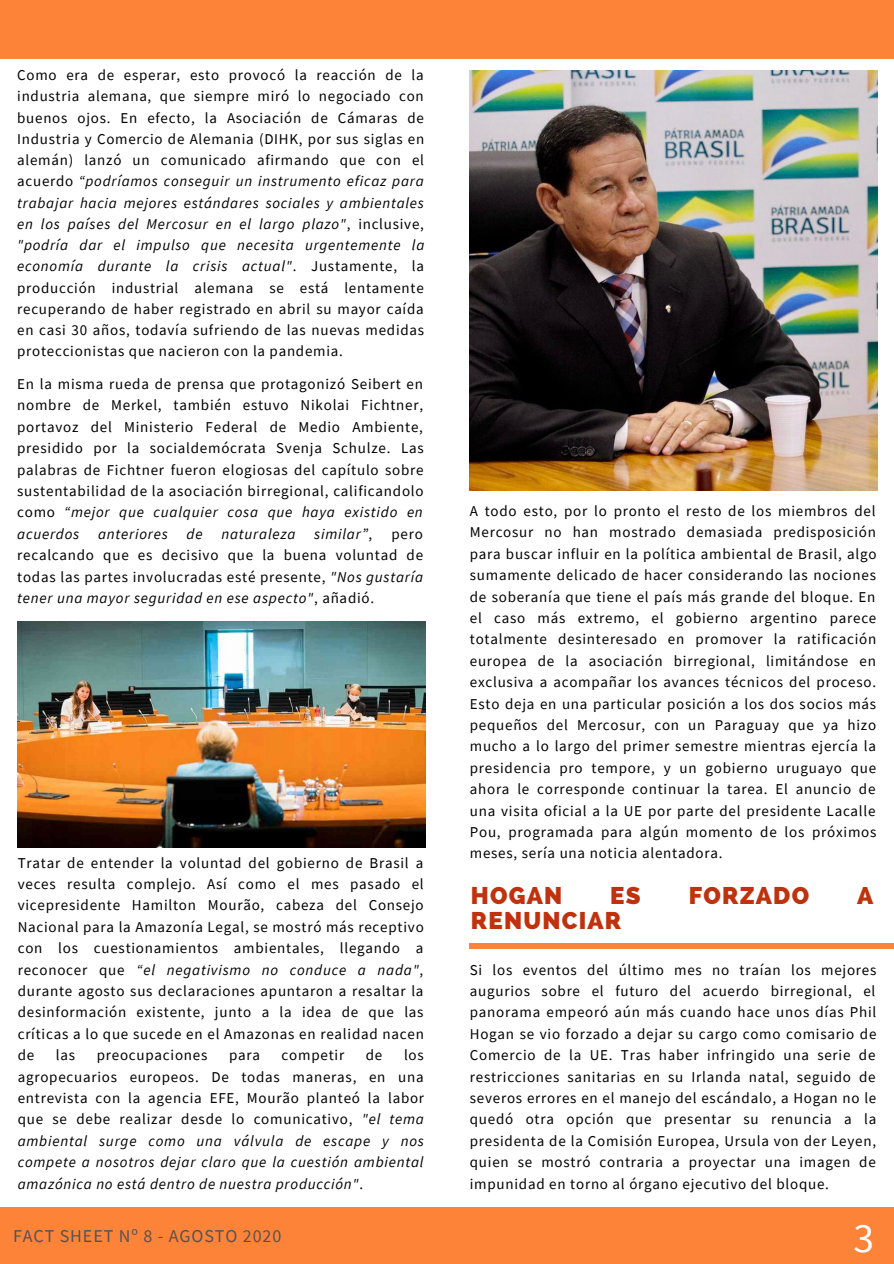
<style>
.page{position:relative;width:894px;height:1264px;background:#fff}
.page>*{position:absolute;margin:0;border:0;box-sizing:border-box;transform-origin:0 0}
.t1{font:41.4px "Source Sans Pro";color:#fcfeff}
.t2{font:800 24px "Raleway";letter-spacing:.05em;color:#bf320d}
.t3{font:18px "Source Sans Pro";letter-spacing:.05em;color:#545454}
.t4{font:15px/21.5px "Source Sans Pro";letter-spacing:.05em;color:#000;text-align:justify}
.t5{font:italic 15px/21.5px "Source Sans Pro";letter-spacing:.05em;color:#000;text-align:justify}
.s1{font-style:italic}
.s2{font-style:normal}
</style>
<div class="page">
<div style="left:0;top:0;width:893px;height:58px;background:#fd8339"></div>
<div style="left:0;top:1207px;width:893px;height:56px;background:#fd8339"></div>
<div style="left:469px;top:943px;width:424px;height:5px;background:#fd8339"></div>
<img style="left:469px;top:71px;width:408px;height:420px">
<img style="left:18px;top:621px;width:407px;height:226px">
<p class="t4" style="left:17px;top:64px;width:408px">Como era de esperar, esto provocó la reacción de la industria alemana, que siempre miró lo negociado con buenos ojos. En efecto, la Asociación de Cámaras de Industria y Comercio de Alemania (DIHK, por sus siglas en alemán) lanzó un comunicado afirmando que con el acuerdo <span class="s1">“podríamos conseguir un instrumento eficaz para trabajar hacia mejores estándares sociales y ambientales en los países del Mercosur en el largo plazo"</span>, inclusive, <span class="s1">"podría dar el impulso que necesita urgentemente la economía durante la crisis actual"</span>. Justamente, la producción industrial alemana se está lentamente recuperando de haber registrado en abril su mayor caída en casi 30 años, todavía sufriendo de las nuevas medidas proteccionistas que nacieron con la pandemia.</p>
<p class="t4" style="left:17px;top:373px;width:408px">En la misma rueda de prensa que protagonizó Seibert en nombre de Merkel, también estuvo Nikolai Fichtner, portavoz del Ministerio Federal de Medio Ambiente, presidido por la socialdemócrata Svenja Schulze. Las palabras de Fichtner fueron elogiosas del capítulo sobre sustentabilidad de la asociación birregional, calificandolo como <span class="s1">“mejor que cualquier cosa que haya existido en acuerdos</span></p>
<p class="t5" style="left:98px;top:522px;width:71px">anteriores</p>
<p class="t5" style="left:186px;top:522px;width:18px">de</p>
<p class="t5" style="left:221px;top:522px;width:75px">naturaleza</p>
<p class="t5" style="left:314px;top:522px;width:60px">similar”<span class="s2">,</span></p>
<p class="t4" style="left:17px;top:522px;width:407px;text-indent:374px">pero recalcando que es decisivo que la buena voluntad de todas las partes involucradas esté presente, <span class="s1">"Nos gustaría tener una mayor seguridad en ese aspecto"</span>, añadió.</p>
<p class="t4" style="left:18px;top:851px;width:407px">Tratar de entender la voluntad del gobierno de Brasil a veces resulta complejo. Así como el mes pasado el vicepresidente Hamilton Mourão, cabeza del Consejo Nacional para la Amazonía Legal, se mostró más receptivo con los cuestionamientos ambientales, llegando a reconocer que <span class="s1">“el negativismo no conduce a nada"</span>, durante agosto sus declaraciones apuntaron a resaltar la desinformación existente, junto a la idea de que las críticas a lo que sucede en el Amazonas en realidad nacen de</p>
<p class="t5" style="left:18px;top:1044px;width:408px;text-indent:386px"><span class="s2">los agropecuarios europeos. De todas maneras, en una entrevista con la agencia EFE, Mourão planteó la labor que se debe realizar desde lo comunicativo,</span> "el tema ambiental surge como una válvula de escape y nos compete a nosotros dejar claro que la cuestión ambiental amazónica no está dentro de nuestra producción"<span class="s2">.</span></p>
<p class="t4" style="left:56px;top:1044px;width:21px">las</p>
<p class="t4" style="left:97px;top:1044px;width:112px">preocupaciones</p>
<p class="t4" style="left:229px;top:1044px;width:32px">para</p>
<p class="t4" style="left:281px;top:1044px;width:64px">competir</p>
<p class="t4" style="left:366px;top:1044px;width:18px">de</p>
<p class="t4" style="left:469px;top:500px;width:408px">A todo esto, por lo pronto el resto de los miembros del Mercosur no han mostrado demasiada predisposición para buscar influir en la política ambiental de Brasil, algo sumamente delicado de hacer considerando las nociones de soberanía que tiene el país más grande del bloque. En el caso más extremo, el gobierno argentino parece totalmente desinteresado en promover la ratificación europea de la asociación birregional, limitándose en exclusiva a acompañar los avances técnicos del proceso.<br>Esto deja en una particular posición a los dos socios más pequeños del Mercosur, con un Paraguay que ya hizo mucho a lo largo del primer semestre mientras ejercía la presidencia pro tempore, y un gobierno uruguayo que ahora le corresponde continuar la tarea. El anuncio de una visita oficial a la UE por parte del presidente Lacalle Pou, programada para algún momento de los próximos meses, sería una noticia alentadora.</p>
<p class="t2" style="left:470px;top:881px;width:93px">HOGAN</p>
<p class="t2" style="left:610px;top:881px;width:32px">ES</p>
<p class="t2" style="left:688px;top:881px;width:122px">FORZADO</p>
<p class="t2" style="left:857px;top:881px;width:18px">A</p>
<p class="t2" style="left:470px;top:906px;width:152px">RENUNCIAR</p>
<p class="t4" style="left:469px;top:958px;width:408px">Si los eventos del último mes no traían los mejores augurios sobre el futuro del acuerdo birregional, el panorama empeoró aún más cuando hace unos días Phil Hogan se vio forzado a dejar su cargo como comisario de Comercio de la UE. Tras haber infringido una serie de restricciones sanitarias en su Irlanda natal, seguido de severos errores en el manejo del escándalo, a Hogan no le quedó otra opción que presentar su renuncia a la presidenta de la Comisión Europea, Ursula von der Leyen, quien se mostró contraria a proyectar una imagen de impunidad en torno al órgano ejecutivo del bloque.</p>
<p class="t3" style="left:13px;top:1224px;width:270px">FACT SHEET Nº 8 - AGOSTO 2020</p>
<p class="t1" style="left:853px;top:1211px;width:22px">3</p>
</div>
